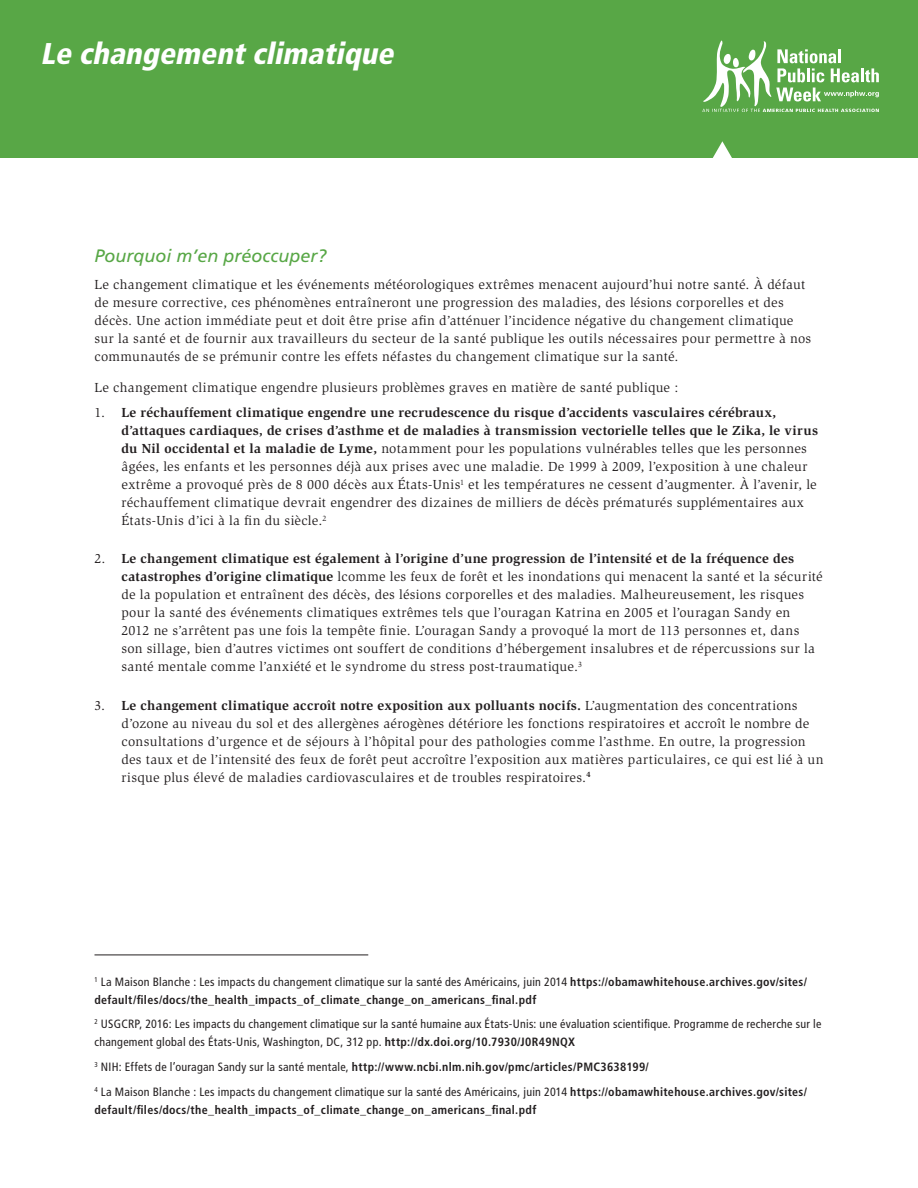
<style>
.page{position:relative;width:918px;height:1188px;background:#fff}
.page>*{position:absolute;margin:0;border:0;box-sizing:border-box;transform-origin:0 0}
.t1{font:italic 900 condensed 30px "Frutiger LT Std";color:#fff}
.t2{font:italic 18px "Frutiger LT Std";color:#58a746}
.t3{font:13.5px/18px "Slimbach";letter-spacing:.02em;color:#231f20}
.t4{font:condensed 12px/18px "Frutiger LT Std";letter-spacing:.02em;color:#231f20}
.t5{font:700 condensed 12px/18px "Frutiger LT Std";letter-spacing:.03em;color:#231f20}
.s1{font-weight:700}
.s2{font-weight:400}
</style>
<div class="page">
<div style="left:0;top:0;width:918px;height:158px;background:#58a746"></div>
<svg style="left:713px;top:141px;width:19px;height:17px"></svg>
<svg style="left:702px;top:41px;width:177px;height:71px"></svg>
<hr style="left:94px;top:955px;width:274px;height:1px;background:#231f20">
<h1 class="t1" style="left:40px;top:35px;width:361px">Le changementclimatique</h1>
<h2 class="t2" style="left:94px;top:245px;width:234px">Pourquoi m’en préoccuper?</h2>
<p class="t3" style="left:94px;top:275px;width:718px">Le changement climatique et les événements météorologiques extrêmes menacent aujourd’hui notre santé. À défaut de mesure corrective, ces phénomènes entraîneront une progression des maladies, des lésions corporelles et des décès. Une action immédiate peut et doit être prise afin d’atténuer l’incidence négative du changement climatique sur la santé et de fournir aux travailleurs du secteur de la santé publique les outils nécessaires pour permettre à nos communautés de se prémunir contre les effets néfastes du changement climatique sur la santé.</p>
<p class="t3" style="left:94px;top:379px;width:585px">Le changement climatique engendre plusieurs problèmes graves en matière de santé publique :</p>
<p class="t3" style="left:121px;top:404px;width:698px;text-indent:-27px">1. <span class="s1">Le réchauffement climatique engendre une recrudescence du risque d’accidents vasculaires cérébraux, d’attaques cardiaques, de crises d’asthme et de maladies à transmission vectorielle telles que le Zika, le virus du Nil occidental et la maladie de Lyme,</span> notamment pour les populations vulnérables telles que les personnes âgées, les enfants et les personnes déjà aux prises avec une maladie. De 1999 à 2009, l’exposition à une chaleur extrême a provoqué près de 8 000 décès aux États-Unis<sup>1</sup> et les températures ne cessent d’augmenter. À l’avenir, le réchauffement climatique devrait engendrer des dizaines de milliers de décès prématurés supplémentaires aux États-Unis d’ici à la fin du siècle.<sup>2</sup></p>
<p class="t3" style="left:122px;top:550px;width:703px;text-indent:-27px">2. <span class="s1">Le changement climatique est également à l’origine d’une progression de l’intensité et de la fréquence des catastrophes d’origine climatique</span> lcomme les feux de forêt et les inondations qui menacent la santé et la sécurité de la population et entraînent des décès, des lésions corporelles et des maladies. Malheureusement, les risques pour la santé des événements climatiques extrêmes tels que l’ouragan Katrina en 2005 et l’ouragan Sandy en<br>2012 ne s’arrêtent pas une fois la tempête finie. L’ouragan Sandy a provoqué la mort de 113 personnes et, dans son sillage, bien d’autres victimes ont souffert de conditions d’hébergement insalubres et de répercussions sur la santé mentale comme l’anxiété et le syndrome du stress post-traumatique.<sup>3</sup></p>
<p class="t3" style="left:121px;top:696px;width:704px;text-indent:-27px">3. <span class="s1">Le changement climatique accroît notre exposition aux polluants nocifs.</span> L’augmentation des concentrations d’ozone au niveau du sol et des allergènes aérogènes détériore les fonctions respiratoires et accroît le nombre de consultations d’urgence et de séjours à l’hôpital pour des pathologies comme l’asthme. En outre, la progression des taux et de l’intensité des feux de forêt peut accroître l’exposition aux matières particulaires, ce qui est lié à un risque plus élevé de maladies cardiovasculaires et de troubles respiratoires.<sup>4</sup></p>
<p class="t5" style="left:94px;top:972px;width:714px"><sup>1</sup> <span class="s2">La Maison Blanche : Les impacts du changement climatique sur la santé des Américains, juin 2014</span> https://obamawhitehouse.archives.gov/sites/ default/files/docs/the_health_impacts_of_climate_change_on_americans_final.pdf</p>
<p class="t4" style="left:94px;top:1015px;width:728px"><sup>2</sup> USGCRP, 2016: Les impacts du changement climatique sur la santé humaine aux États-Unis: une évaluation scientifique. Programme de recherche sur le changement global des États-Unis, Washington, DC, 312 pp. <span class="s1">http://dx.doi.org/10.7930/J0R49NQX</span></p>
<p class="t4" style="left:94px;top:1055px;width:714px;line-height:24.8px"><sup>3</sup> NIH: Effets de l’ouragan Sandy sur la santé mentale, <span class="s1">http://www.ncbi.nlm.nih.gov/pmc/articles/PMC3638199/<br></span><sup>4</sup> La Maison Blanche : Les impacts du changement climatique sur la santé des Américains, juin 2014 <span class="s1">https://obamawhitehouse.archives.gov/sites/</span></p>
<p class="t5" style="left:94px;top:1101px;width:443px">default/files/docs/the_health_impacts_of_climate_change_on_americans_final.pdf</p>
</div>
